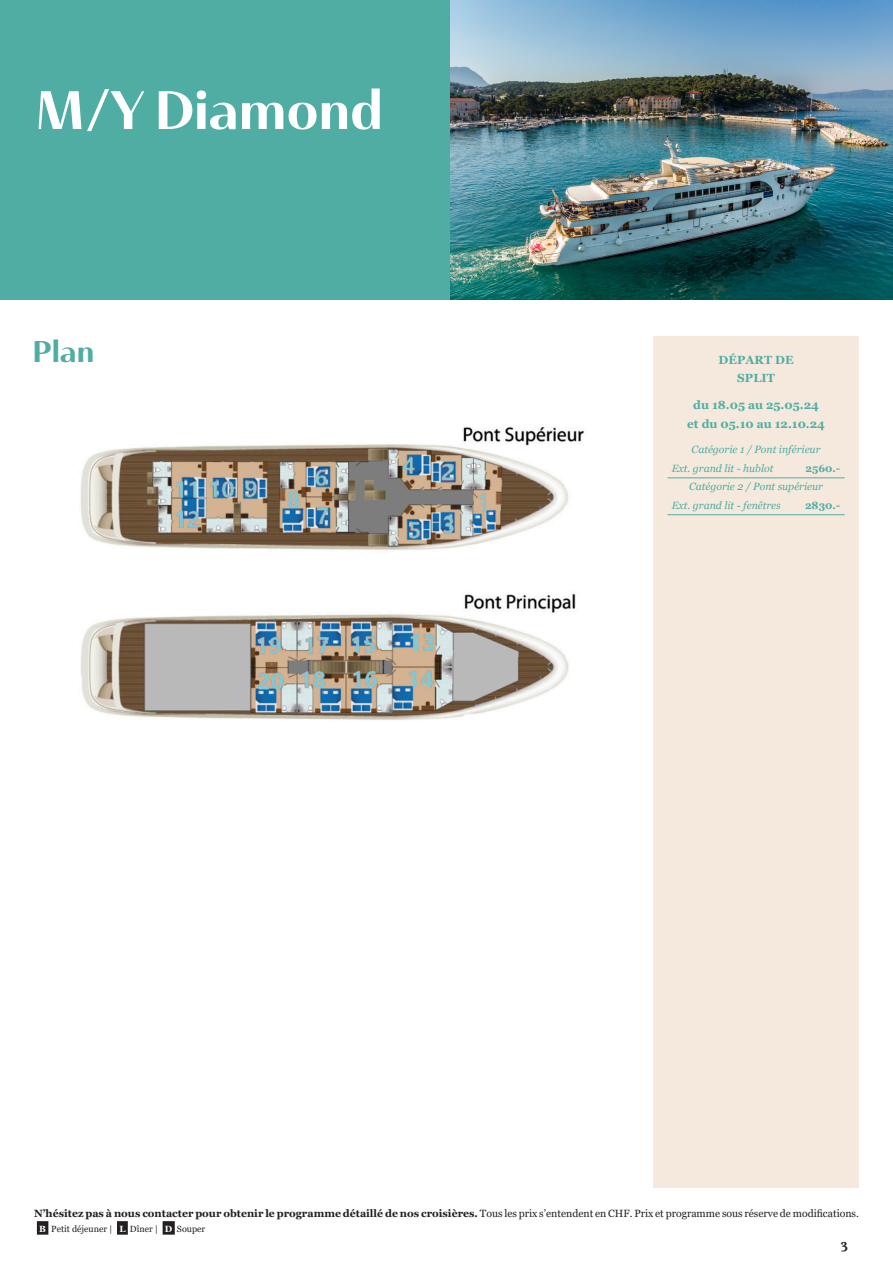
<style>
.page{position:relative;width:893px;height:1263px;background:#fff}
.page>*{position:absolute;margin:0;border:0;box-sizing:border-box;transform-origin:0 0}
.Pays{font:54px "Haboro Contrast Nor Bol";color:#fff}
.Pays-2{font:30px "Haboro Contrast Nor Bol";color:#4fada3}
.t1{font:13.05px "Young Serif";color:#231f20}
.DéPART_DE_GENEVE{font:700 11.85px/18.5px "Georgia";color:#4fada3;text-align:center}
.t2{font:700 10.5px "Georgia";color:#231f20}
.Catégorie_MM{font:italic 10.5px/18.5px "Georgia";color:#4fada3}
.prix{font:italic 10.5px/18.5px "Georgia";color:#4fada3}
.prix-2{font:700 10.5px "Georgia";color:#4fada3}
.Catégorie_MM-2{font:700 10.5px "Georgia";color:#4fada3}
.t3{font:9px "Georgia";color:#231f20}
.s1{font-weight:400}
.s2{font-weight:700;color:#fff}
</style>
<div class="page">
<div style="left:37px;top:1221px;width:11px;height:14px;background:#231f20"></div>
<div style="left:117px;top:1221px;width:11px;height:14px;background:#231f20"></div>
<div style="left:163px;top:1221px;width:12px;height:14px;background:#231f20"></div>
<div style="left:0;top:0;width:465px;height:300px;background:#4fada3"></div>
<img style="left:451px;top:0;width:442px;height:300px">
<img style="left:80px;top:426px;width:504px;height:294px">
<div style="left:653px;top:336px;width:206px;height:851px;background:#f5e9dd"></div>
<hr style="left:667px;top:477px;width:178px;height:1px;background:#4fada3">
<hr style="left:667px;top:514px;width:178px;height:1px;background:#4fada3">
<p class="Pays" style="left:34px;top:77px;width:350px">M/Y Diamond</p>
<p class="Pays-2" style="left:33px;top:333px;width:63px">Plan</p>
<p class="DéPART_DE_GENEVE" style="left:718px;top:351px;width:77px">DÉPART DE<br>SPLIT</p>
<p class="DéPART_DE_GENEVE" style="left:687px;top:396px;width:139px">du 18.05 au 25.05.24 et du 05.10 au 12.10.24</p>
<p class="prix" style="left:672px;top:440px;width:150px;text-indent:20px">Catégorie 1 / Pont inférieur<br>Ext. grand lit - hublot</p>
<p class="prix-2" style="left:806px;top:461px;width:36px">2560.-</p>
<p class="Catégorie_MM" style="left:672px;top:477px;width:153px;text-indent:17px">Catégorie 2 / Pont supérieur<br>Ext. grand lit - fenêtres</p>
<p class="Catégorie_MM-2" style="left:805px;top:498px;width:37px">2830.-</p>
<p class="t2" style="left:34px;top:1206px;width:826px">N’hésitez pas à nous contacter pour obtenir le programme détaillé de nos croisières. <span class="s1">Tous les prix s’entendent en CHF. Prix et programme sous réserve de modifications.</span></p>
<p class="t3" style="left:39px;top:1223px;width:167px"><span class="s2">B</span> Petit déjeuner | <span class="s2">L</span> Dîner | <span class="s2">D</span> Souper</p>
<p class="t1" style="left:841px;top:1235px;width:9px">3</p>
</div>
